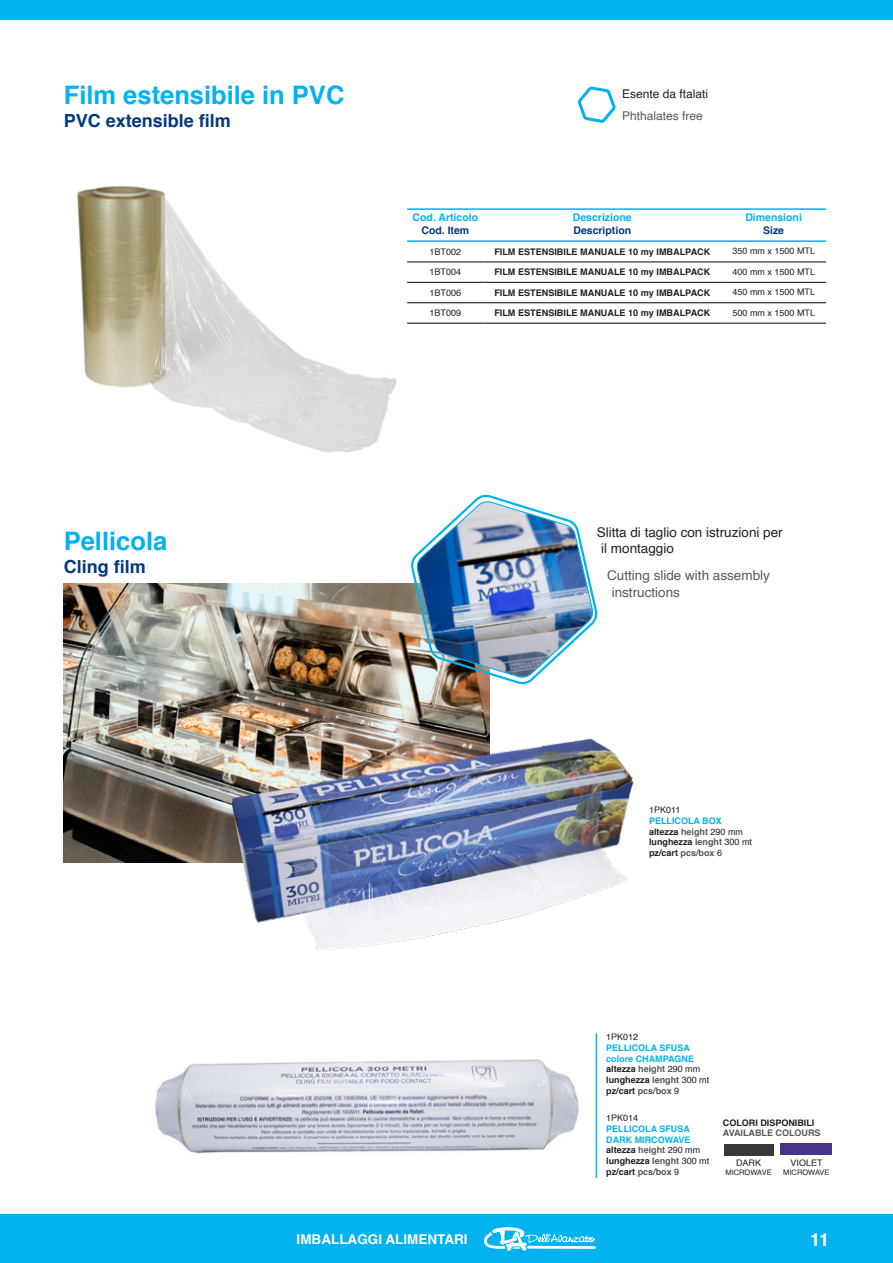
<style>
.page{position:relative;width:893px;height:1263px;background:#fff}
.page>*{position:absolute;margin:0;border:0;box-sizing:border-box;transform-origin:0 0}
.t1{font:700 25.5px "Helvetica";color:#00b3ef}
.t2{font:700 18px "Helvetica";color:#03397e}
.t3{font:700 18px "Helvetica";color:#fff}
.t4{font:13.5px/16.5px "Helvetica";color:#231f20}
.t5{font:13.5px/16.2px "Helvetica";color:#57585a}
.t6{font:700 13.5px "Helvetica";color:#fff}
.t7{font:12px "Helvetica";color:#231f20}
.t8{font:12px "Helvetica";color:#57585a}
.t9{font:700 10.5px "Helvetica";color:#00b3ef}
.t10{font:700 10.5px "Helvetica";color:#03397e}
.t11{font:700 9.15px "Helvetica";color:#231f20}
.t12{font:9.15px "Helvetica";color:#231f20}
.t13{font:700 9px "Helvetica";color:#231f20}
.t14{font:9px "Helvetica";color:#231f20}
.t15{font:700 9px "Helvetica";color:#00b3ef}
.t16{font:700 9px "Helvetica";color:#57585a}
.t17{font:7.5px "Helvetica";color:#231f20}
.s1{color:#57585a}
.s2{font-weight:400}
.s3{color:#545454}
</style>
<div class="page">
<div style="left:0;top:0;width:893px;height:20px;background:#00b3ef"></div>
<div style="left:0;top:1214px;width:893px;height:49px;background:#00b3ef"></div>
<svg style="left:484px;top:1227px;width:112px;height:24px"></svg>
<img style="left:64px;top:583px;width:425px;height:279px">
<img style="left:77px;top:185px;width:320px;height:268px">
<svg style="left:577px;top:86px;width:39px;height:37px"></svg>
<hr style="left:407px;top:261px;width:76px;height:1px;background:#231f20">
<hr style="left:483px;top:261px;width:238px;height:1px;background:#231f20">
<hr style="left:407px;top:282px;width:76px;height:1px;background:#231f20">
<hr style="left:483px;top:282px;width:238px;height:1px;background:#231f20">
<hr style="left:407px;top:302px;width:76px;height:1px;background:#231f20">
<hr style="left:483px;top:302px;width:238px;height:1px;background:#231f20">
<hr style="left:407px;top:323px;width:76px;height:1px;background:#231f20">
<hr style="left:483px;top:323px;width:238px;height:1px;background:#231f20">
<hr style="left:721px;top:261px;width:105px;height:1px;background:#231f20">
<hr style="left:721px;top:282px;width:105px;height:1px;background:#231f20">
<hr style="left:721px;top:302px;width:105px;height:1px;background:#231f20">
<hr style="left:721px;top:323px;width:105px;height:1px;background:#231f20">
<hr style="left:407px;top:208px;width:76px;height:2px;background:#00b3ef">
<hr style="left:483px;top:208px;width:238px;height:2px;background:#00b3ef">
<hr style="left:721px;top:208px;width:105px;height:2px;background:#00b3ef">
<hr style="left:407px;top:240px;width:76px;height:2px;background:#00b3ef">
<hr style="left:483px;top:240px;width:238px;height:2px;background:#00b3ef">
<hr style="left:721px;top:240px;width:105px;height:2px;background:#00b3ef">
<img style="left:155px;top:1059px;width:424px;height:95px">
<img style="left:410px;top:494px;width:188px;height:193px">
<hr style="left:596px;top:1033px;width:1px;height:145px;background:#00b3ef">
<img style="left:230px;top:734px;width:404px;height:216px">
<div style="left:781px;top:1143px;width:51px;height:12px;background:#48348a"></div>
<div style="left:724px;top:1144px;width:50px;height:11px;background:#383838"></div>
<p class="t1" style="left:64px;top:75px;width:282px">Film estensibile in PVC</p>
<p class="t2" style="left:64px;top:106px;width:169px">PVC extensible film</p>
<p class="t9" style="left:413px;top:209px;width:67px">Cod. Articolo</p>
<p class="t10" style="left:421px;top:222px;width:49px">Cod. Item</p>
<p class="t7" style="left:622px;top:84px;width:88px">Esente da ftalati</p>
<p class="t8" style="left:622px;top:107px;width:82px">Phthalates free</p>
<p class="t9" style="left:573px;top:209px;width:60px">Descrizione</p>
<p class="t10" style="left:573px;top:222px;width:59px">Description</p>
<p class="t9" style="left:745px;top:209px;width:58px">Dimensioni</p>
<p class="t10" style="left:763px;top:222px;width:23px">Size</p>
<p class="t12" style="left:429px;top:244px;width:33px">1BT002</p>
<p class="t11" style="left:494px;top:244px;width:217px">FILM ESTENSIBILE MANUALE 10 my IMBALPACK</p>
<p class="t14" style="left:732px;top:244px;width:84px">350 mm x 1500 MTL</p>
<p class="t12" style="left:429px;top:265px;width:33px">1BT004</p>
<p class="t11" style="left:494px;top:264px;width:217px">FILM ESTENSIBILE MANUALE 10 my IMBALPACK</p>
<p class="t14" style="left:732px;top:265px;width:84px">400 mm x 1500 MTL</p>
<p class="t12" style="left:429px;top:285px;width:33px">1BT006</p>
<p class="t11" style="left:494px;top:285px;width:217px">FILM ESTENSIBILE MANUALE 10 my IMBALPACK</p>
<p class="t14" style="left:732px;top:285px;width:84px">450 mm x 1500 MTL</p>
<p class="t12" style="left:429px;top:306px;width:33px">1BT009</p>
<p class="t11" style="left:494px;top:305px;width:217px">FILM ESTENSIBILE MANUALE 10 my IMBALPACK</p>
<p class="t14" style="left:732px;top:306px;width:84px">500 mm x 1500 MTL</p>
<p class="t1" style="left:64px;top:520px;width:105px">Pellicola</p>
<p class="t2" style="left:64px;top:552px;width:84px">Cling film</p>
<p class="t4" style="left:601px;top:524px;width:183px;text-indent:-4px">Slitta di taglio con istruzioni per il montaggio</p>
<p class="t5" style="left:612px;top:568px;width:160px;text-indent:-4px">Cutting slide with assembly instructions</p>
<p class="t14" style="left:649px;top:803px;width:33px">1PK011</p>
<p class="t15" style="left:649px;top:813px;width:74px">PELLICOLA BOX</p>
<p class="t13" style="left:649px;top:824px;width:96px">altezza <span class="s1">height</span> <span class="s2">290 mm</span></p>
<p class="t13" style="left:649px;top:835px;width:105px">lunghezza <span class="s3">lenght</span> <span class="s2">300 mt</span></p>
<p class="t13" style="left:649px;top:846px;width:75px">pz/cart <span class="s3">pcs/box</span> <span class="s2">6</span></p>
<p class="t14" style="left:606px;top:1030px;width:34px">1PK012</p>
<p class="t15" style="left:606px;top:1040px;width:85px">PELLICOLA SFUSA</p>
<p class="t15" style="left:606px;top:1051px;width:89px">colore CHAMPAGNE</p>
<p class="t13" style="left:606px;top:1062px;width:96px">altezza <span class="s1">height</span> <span class="s2">290 mm</span></p>
<p class="t13" style="left:606px;top:1073px;width:105px">lunghezza <span class="s3">lenght</span> <span class="s2">300 mt</span></p>
<p class="t13" style="left:606px;top:1083px;width:75px">pz/cart <span class="s3">pcs/box</span> <span class="s2">9</span></p>
<p class="t14" style="left:606px;top:1111px;width:34px">1PK014</p>
<p class="t15" style="left:606px;top:1121px;width:85px">PELLICOLA SFUSA</p>
<p class="t15" style="left:606px;top:1132px;width:86px">DARK MIRCOWAVE</p>
<p class="t13" style="left:606px;top:1143px;width:96px">altezza <span class="s1">height</span> <span class="s2">290 mm</span></p>
<p class="t13" style="left:606px;top:1154px;width:105px">lunghezza <span class="s3">lenght</span> <span class="s2">300 mt</span></p>
<p class="t13" style="left:606px;top:1164px;width:75px">pz/cart <span class="s3">pcs/box</span> <span class="s2">9</span></p>
<p class="t13" style="left:723px;top:1116px;width:93px">COLORI DISPONIBILI</p>
<p class="t16" style="left:723px;top:1126px;width:99px">AVAILABLE COLOURS</p>
<p class="t14" style="left:736px;top:1155px;width:27px">DARK</p>
<p class="t17" style="left:725px;top:1166px;width:48px">MICROWAVE</p>
<p class="t14" style="left:790px;top:1155px;width:34px">VIOLET</p>
<p class="t17" style="left:783px;top:1166px;width:48px">MICROWAVE</p>
<h3 class="t6" style="left:297px;top:1229px;width:172px">IMBALLAGGI ALIMENTARI</h3>
<h2 class="t3" style="left:810px;top:1225px;width:21px">11</h2>
</div>
